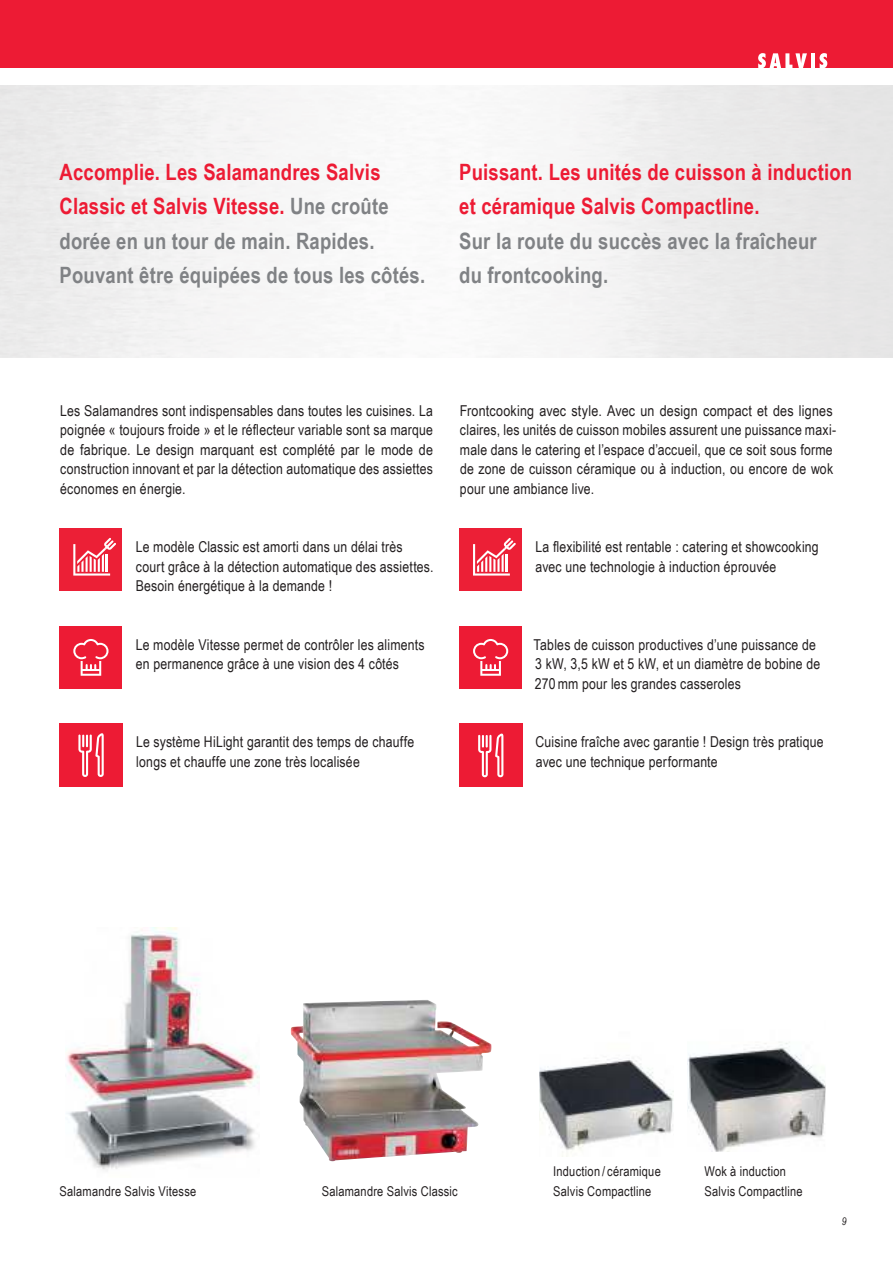
<style>
.page{position:relative;width:893px;height:1263px;background:#fff}
.page>*{position:absolute;margin:0;border:0;box-sizing:border-box;transform-origin:0 0}
.t1{font:700 22.5px/34.5px "Arial Narrow";letter-spacing:.01em;color:#808285}
.t2{font:700 22.5px/34.5px "Arial Narrow";letter-spacing:.01em;color:#ed1b34}
.t3{font:15px/19.5px "Arial Narrow";letter-spacing:.015em;color:#231f20}
.t4{font:13.5px/19.5px "Arial Narrow";letter-spacing:.015em;color:#231f20}
.t5{font:italic 10.5px "Arial Narrow";color:#231f20}
.s1{color:#ed1b34}
</style>
<div class="page">
<div style="left:0;top:0;width:893px;height:68px;background:#ed1b34"></div>
<svg style="left:758px;top:53px;width:49px;height:15px"></svg>
<hr style="left:811px;top:53px;width:4px;height:15px;background:#fff">
<svg style="left:819px;top:53px;width:8px;height:15px"></svg>
<img style="left:66px;top:927px;width:193px;height:244px">
<img style="left:291px;top:1000px;width:201px;height:161px">
<img style="left:539px;top:1059px;width:134px;height:98px">
<img style="left:687px;top:1042px;width:139px;height:109px">
<div style="left:60px;top:528px;width:62px;height:63px;background:#ec1f36"></div>
<svg style="left:73px;top:538px;width:43px;height:38px"></svg>
<div style="left:60px;top:626px;width:62px;height:63px;background:#ed1b34"></div>
<svg style="left:73px;top:639px;width:36px;height:37px"></svg>
<div style="left:60px;top:723px;width:63px;height:63px;background:#ed1b34"></div>
<svg style="left:78px;top:733px;width:26px;height:44px"></svg>
<div style="left:459px;top:528px;width:63px;height:63px;background:#ec1f36"></div>
<svg style="left:473px;top:538px;width:43px;height:38px"></svg>
<div style="left:459px;top:626px;width:63px;height:63px;background:#ed1b34"></div>
<svg style="left:473px;top:639px;width:35px;height:37px"></svg>
<div style="left:459px;top:723px;width:63px;height:63px;background:#ed1b34"></div>
<svg style="left:478px;top:733px;width:25px;height:44px"></svg>
<h1 class="t1" style="left:60px;top:157px;width:367px"><span class="s1">Accomplie. Les Salamandres Salvis Classic et Salvis Vitesse.</span> Une croûte dorée en un tour de main. Rapides.<br>Pouvant être équipées de tous les côtés.</h1>
<h1 class="t2" style="left:459px;top:157px;width:394px">Puissant. Les unités de cuisson à induction et céramique Salvis Compactline.</h1>
<h1 class="t1" style="left:459px;top:226px;width:359px">Sur la route du succès avec la fraîcheur du frontcooking.</h1>
<p class="t3" style="left:60px;top:402px;width:374px;text-align:justify">Les Salamandres sont indispensables dans toutes les cuisines. La poignée « toujours froide » et le réflecteur variable sont sa marque de fabrique. Le design marquant est complété par le mode de construction innovant et par la détection automatique des assiettes économes en énergie.</p>
<p class="t3" style="left:136px;top:539px;width:299px">Le modèle Classic est amorti dans un délai très court grâce à la détection automatique des assiettes.<br>Besoin énergétique à la demande !</p>
<p class="t3" style="left:136px;top:635px;width:290px">Le modèle Vitesse permet de contrôler les aliments en permanence grâce à une vision des 4 côtés</p>
<p class="t3" style="left:136px;top:734px;width:280px">Le système HiLight garantit des temps de chauffe longs et chauffe une zone très localisée</p>
<p class="t3" style="left:460px;top:402px;width:378px">Frontcooking avec style. Avec un design compact et des lignes claires, les unités de cuisson mobiles assurent une puissance maxi&shy;male dans le catering et l’espace d’accueil, que ce soit sous forme de zone de cuisson céramique ou à induction, ou encore de wok pour une ambiance live.</p>
<p class="t3" style="left:535px;top:537px;width:285px">La flexibilité est rentable : catering et showcooking avec une technologie à induction éprouvée</p>
<p class="t3" style="left:534px;top:636px;width:288px">Tables de cuisson productives d’une puissance de<br>3 kW, 3,5 kW et 5 kW, et un diamètre de bobine de<br>270 mm pour les grandes casseroles</p>
<p class="t3" style="left:535px;top:734px;width:290px">Cuisine fraîche avec garantie ! Design très pratique avec une technique performante</p>
<p class="t4" style="left:60px;top:1182px;width:138px">Salamandre Salvis Vitesse</p>
<p class="t4" style="left:322px;top:1182px;width:138px">Salamandre Salvis Classic</p>
<p class="t4" style="left:553px;top:1162px;width:109px">Induction / céramique<br>Salvis Compactline</p>
<p class="t4" style="left:704px;top:1163px;width:99px">Wok à induction<br>Salvis Compactline</p>
<p class="t5" style="left:842px;top:1217px;width:6px">9</p>
</div>
